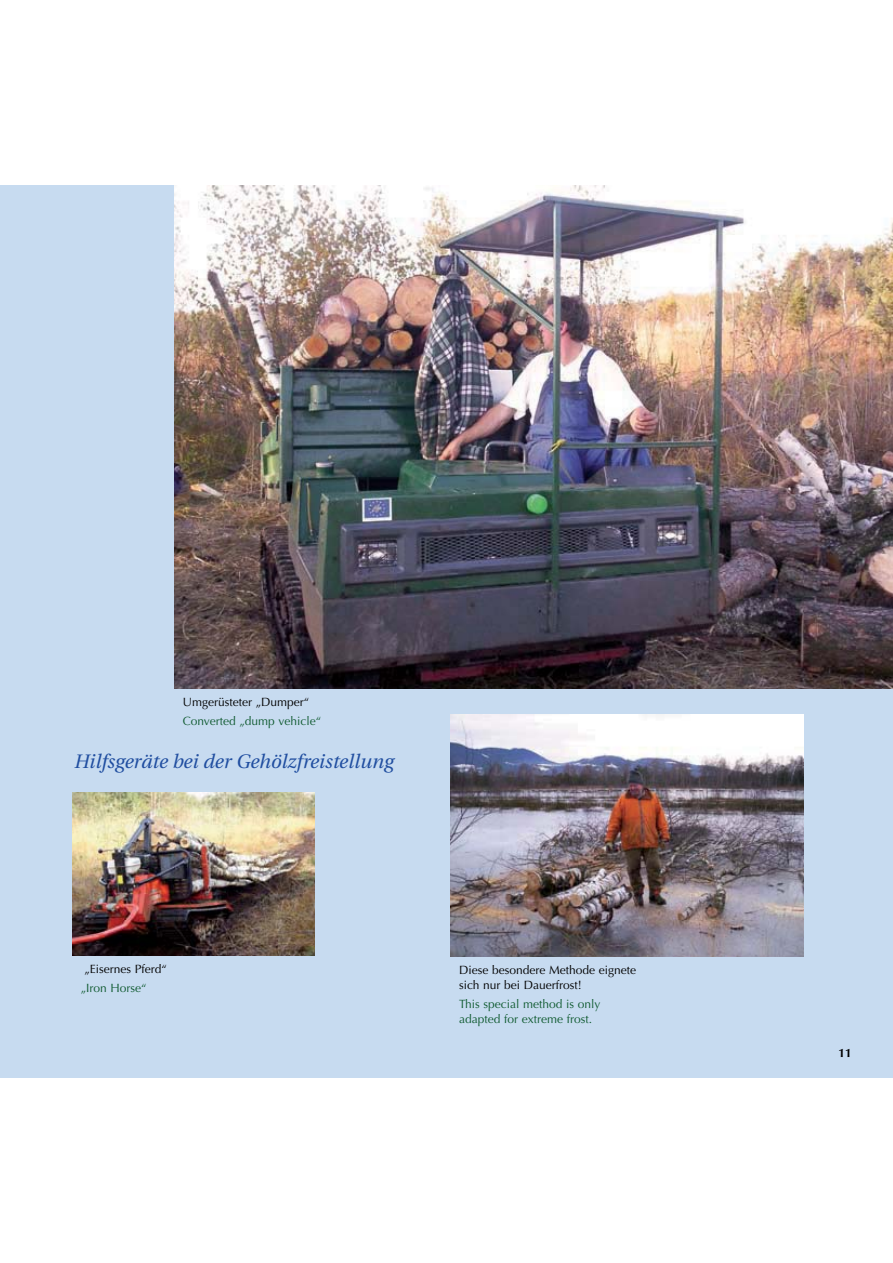
<style>
.page{position:relative;width:893px;height:1263px;background:#fff}
.page>*{position:absolute;margin:0;border:0;box-sizing:border-box;transform-origin:0 0}
.t1{font:italic 19.5px "Utopia";color:#204ea0}
.t2{font:12px/15px "Optima";color:#000}
.t3{font:12px/15px "Optima";color:#105b31}
.t4{font:700 12px "Optima";color:#000}
</style>
<div class="page">
<div style="left:0;top:185px;width:893px;height:893px;background:#c7dbf0"></div>
<img style="left:72px;top:792px;width:243px;height:164px">
<img style="left:174px;top:185px;width:719px;height:504px">
<img style="left:451px;top:714px;width:352px;height:243px">
<p class="t2" style="left:183px;top:696px;width:128px">Umgerüsteter „Dumper“</p>
<p class="t3" style="left:183px;top:715px;width:140px">Converted „dump vehicle“</p>
<h1 class="t1" style="left:74px;top:753px;width:321px">Hilfsgeräte bei der Gehölzfreistellung</h1>
<p class="t2" style="left:84px;top:963px;width:84px">„Eisernes Pferd“</p>
<p class="t3" style="left:81px;top:982px;width:67px">„Iron Horse“</p>
<p class="t2" style="left:459px;top:963px;width:178px">Diese besondere Methode eignete sich nur bei Dauerfrost!</p>
<p class="t3" style="left:459px;top:998px;width:143px">This special method is only adapted for extreme frost.</p>
<p class="t4" style="left:838px;top:1048px;width:15px">11</p>
</div>
